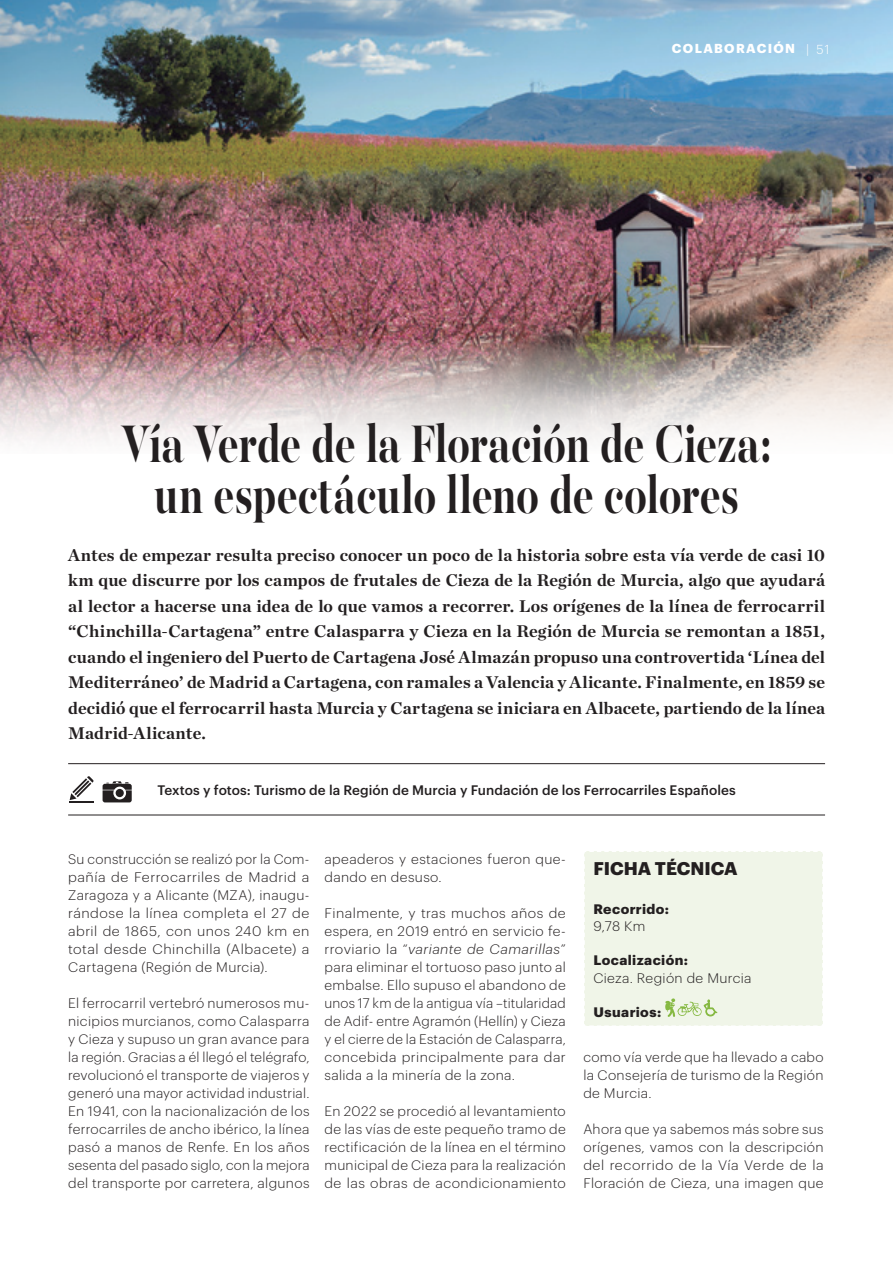
<style>
.page{position:relative;width:893px;height:1263px;background:#fff}
.page>*{position:absolute;margin:0;border:0;box-sizing:border-box;transform-origin:0 0}
.t1{font:700 58.8px/51px "Majesti Banner";letter-spacing:-.01em;color:#231f20;text-align:center;scale:.71 1}
.t2{font:700 18px "Graphik";color:#231f20}
.t3{font:700 17.25px/25.5px "Chronicle Deck";letter-spacing:.005em;color:#231f20;text-align:justify}
.t4{font:300 13.5px/18px "Graphik";letter-spacing:.03em;color:#231f20;text-align:justify}
.t5{font:300 13.5px/18px "Graphik";letter-spacing:.03em;color:#231f20;text-align:justify;scale:1.05 1}
.t6{font:500 13.5px "Graphik";letter-spacing:.005em;color:#231f20}
.t7{font:700 13.5px "Graphik";letter-spacing:.03em;color:#231f20}
.t8{font:700 12.75px "Graphik";letter-spacing:.105em;color:#fff}
.t9{font:300 12.75px "Graphik";color:#fff}
.s1{font-style:italic}
</style>
<div class="page">
<img style="left:0;top:0;width:893px;height:442px">
<hr style="left:68px;top:763px;width:757px;height:1px;background:#231f20">
<hr style="left:68px;top:815px;width:757px;height:1px;background:#231f20">
<svg style="left:70px;top:776px;width:24px;height:26px"></svg>
<svg style="left:103px;top:781px;width:29px;height:21px"></svg>
<div style="left:584px;top:851px;width:239px;height:175px;background:#f0f5e8"></div>
<p class="t8" style="left:672px;top:39px;width:113px">COLABORACIón</p>
<p class="t9" style="left:806px;top:40px;width:25px">| 51</p>
<h1 class="t1" style="left:122px;top:423px;width:916px">Vía Verde de la Floración de Cieza: un espectáculo lleno de colores</h1>
<p class="t3" style="left:68px;top:541px;width:758px">Antes de empezar resulta preciso conocer un poco de la historia sobre esta vía verde de casi 10 km que discurre por los campos de frutales de Cieza de la Región de Murcia, algo que ayudará al lector a hacerse una idea de lo que vamos a recorrer. Los orígenes de la línea de ferrocarril “Chinchilla-Cartagena” entre Calasparra y Cieza en la Región de Murcia se remontan a 1851, cuando el ingeniero del Puerto de Cartagena José Almazán propuso una controvertida ‘Línea del Mediterráneo’ de Madrid a Cartagena, con ramales a Valencia y Alicante. Finalmente, en 1859 se decidió que el ferrocarril hasta Murcia y Cartagena se iniciara en Albacete, partiendo de la línea Madrid-Alicante.</p>
<p class="t6" style="left:157px;top:780px;width:580px">Textos y fotos: Turismo de la Región de Murcia y Fundación de los Ferrocarriles Españoles</p>
<p class="t4" style="left:68px;top:849px;width:243px">Su construcción se realizó por la Com&shy;pañía de Ferrocarriles de Madrid a Zaragoza y a Alicante (MZA), inaugu&shy;rándose la línea completa el 27 de abril de 1865, con unos 240 km en total desde Chinchilla (Albacete) a Cartagena (Región de Murcia).</p>
<p class="t4" style="left:68px;top:993px;width:243px">El ferrocarril vertebró numerosos mu&shy;nicipios murcianos, como Calasparra y Cieza y supuso un gran avance para la región. Gracias a él llegó el telégrafo, revolucionó el transporte de viajeros y generó una mayor actividad industrial.<br>En 1941, con la nacionalización de los ferrocarriles de ancho ibérico, la línea pasó a manos de Renfe. En los años sesenta del pasado siglo, con la mejora del transporte por carretera, algunos</p>
<p class="t4" style="left:324px;top:849px;width:243px">apeaderos y estaciones fueron que&shy;dando en desuso.</p>
<p class="t5" style="left:324px;top:903px;width:231px">Finalmente, y tras muchos años de espera, en 2019 entró en servicio fe&shy;rroviario la “<span class="s1">variante de Camarillas</span>” para eliminar el tortuoso paso junto al embalse. Ello supuso el abandono de unos 17 km de la antigua vía –titularidad de Adif- entre Agramón (Hellín) y Cieza y el cierre de la Estación de Calasparra, concebida principalmente para dar salida a la minería de la zona.</p>
<p class="t4" style="left:324px;top:1101px;width:243px">En 2022 se procedió al levantamiento de las vías de este pequeño tramo de rectificación de la línea en el término municipal de Cieza para la realización de las obras de acondicionamiento</p>
<h2 class="t2" style="left:593px;top:855px;width:146px">FICHA TÉCNICA</h2>
<p class="t7" style="left:593px;top:898px;width:77px">Recorrido:</p>
<p class="t4" style="left:593px;top:916px;width:54px">9,78 Km</p>
<p class="t7" style="left:593px;top:950px;width:96px">Localización:</p>
<p class="t4" style="left:593px;top:968px;width:160px">Cieza. Región de Murcia</p>
<p class="t7" style="left:593px;top:1001px;width:69px">Usuarios:</p>
<p class="t4" style="left:583px;top:1047px;width:242px">como vía verde que ha llevado a cabo la Consejería de turismo de la Región de Murcia.</p>
<p class="t4" style="left:583px;top:1119px;width:242px">Ahora que ya sabemos más sobre sus orígenes, vamos con la descripción del recorrido de la Vía Verde de la Floración de Cieza, una imagen que</p>
</div>
